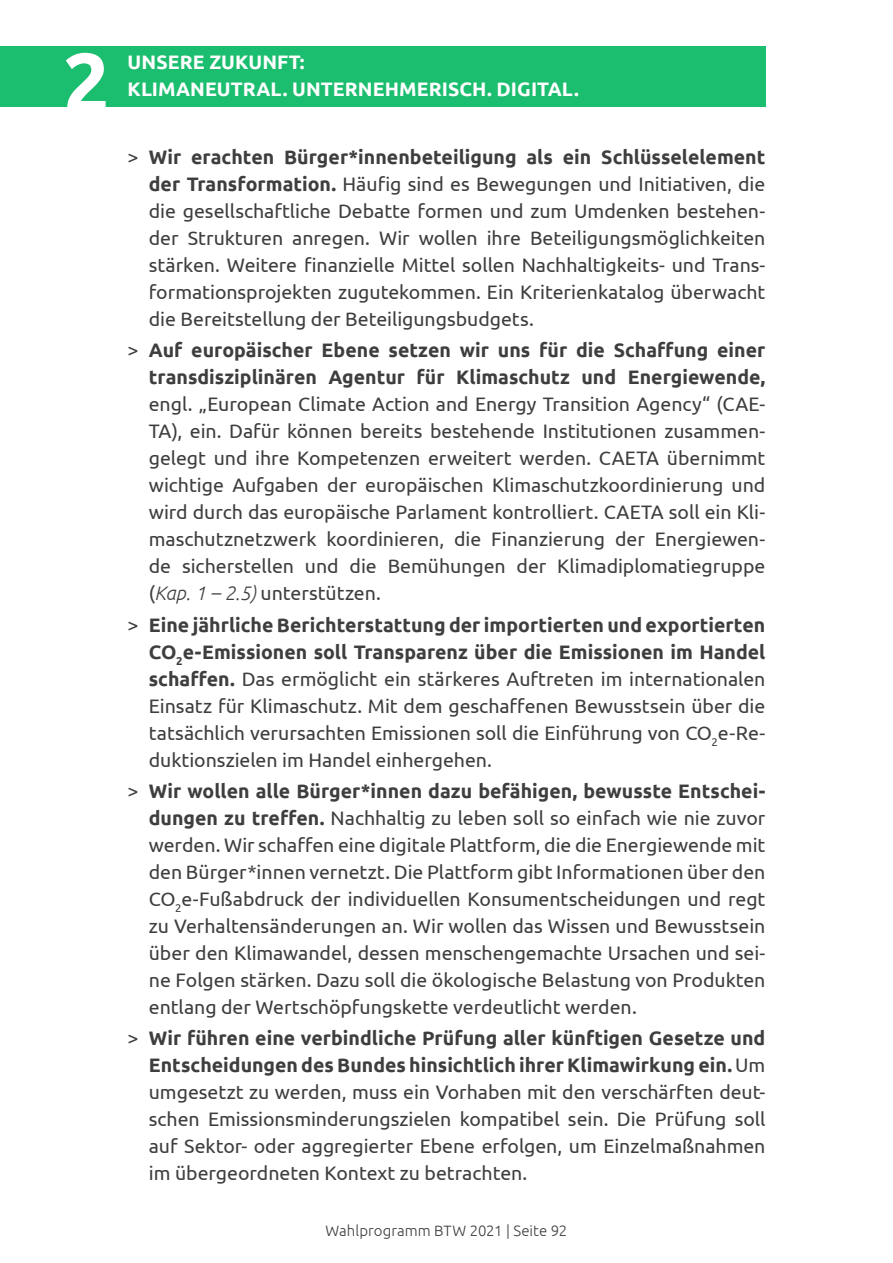
<style>
.page{position:relative;width:893px;height:1263px;background:#fff}
.page>*{position:absolute;margin:0;border:0;box-sizing:border-box;transform-origin:0 0}
.t1{font:700 82.5px "Ubuntu";color:#fff}
.t2{font:19.5px/27px "Ubuntu";color:#3e3e3f;text-align:justify}
.t3{font:700 19.5px/27px "Ubuntu";color:#3e3e3f;text-align:right}
.t4{font:700 19.5px "Ubuntu";letter-spacing:.005em;color:#fff}
.t5{font:300 15px "Ubuntu";letter-spacing:.005em;color:#3e3e3f}
.s1{font-weight:700}
.s2{font-weight:400}
.s3{font-weight:300;font-style:italic}
</style>
<div class="page">
<div style="left:0;top:46px;width:765px;height:61px;background:#1bbe6f"></div>
<h1 class="t1" style="left:63px;top:32px;width:48px">2</h1>
<p class="t4" style="left:128px;top:50px;width:178px">UNSERE ZUKUNFT:</p>
<p class="t4" style="left:128px;top:77px;width:453px">KLIMANEUTRAL. UNTERNEHMERISCH. DIGITAL.</p>
<p class="t2" style="left:149px;top:143px;width:618px;text-indent:-21px">&gt; <span class="s1">Wir erachten Bürger*innenbeteiligung als ein Schlüsselelement der Transformation.</span> Häufig sind es Bewegungen und Initiativen, die die gesellschaftliche Debatte formen und zum Umdenken bestehen&shy;der Strukturen anregen. Wir wollen ihre Beteiligungsmöglichkeiten stärken. Weitere finanzielle Mittel sollen Nachhaltigkeits- und Trans&shy;formationsprojekten zugutekommen. Ein Kriterienkatalog überwacht die Bereitstellung der Beteiligungsbudgets.</p>
<p class="t3" style="left:128px;top:337px;width:639px"><span class="s2">&gt;</span> Auf europäischer Ebene setzen wir uns für die Schaffung einer transdisziplinären Agentur für Klimaschutz und Energiewende,</p>
<p class="t2" style="left:149px;top:390px;width:618px">engl. „European Climate Action and Energy Transition Agency“ (CAE-TA), ein. Dafür können bereits bestehende Institutionen zusammen&shy;gelegt und ihre Kompetenzen erweitert werden. CAETA übernimmt wichtige Aufgaben der europäischen Klimaschutzkoordinierung und wird durch das europäische Parlament kontrolliert. CAETA soll ein Kli&shy;maschutznetzwerk koordinieren, die Finanzierung der Energiewen&shy;de sicherstellen und die Bemühungen der Klimadiplomatiegruppe (<span class="s3">Kap. 1 – 2.5)</span> unterstützen.</p>
<p class="t2" style="left:149px;top:611px;width:618px;text-indent:-21px">&gt; <span class="s1">Eine jährliche Berichterstattung der importierten und exportierten CO</span><sub>2</sub><span class="s1">e-Emissionen soll Transparenz über die Emissionen im Handel schaffen.</span> Das ermöglicht ein stärkeres Auftreten im internationalen Einsatz für Klimaschutz. Mit dem geschaffenen Bewusstsein über die tatsächlich verursachten Emissionen soll die Einführung von CO<sub>2</sub>e-Re&shy;duktionszielen im Handel einhergehen.</p>
<p class="t2" style="left:149px;top:777px;width:618px;text-indent:-21px">&gt; <span class="s1">Wir wollen alle Bürger*innen dazu befähigen, bewusste Entschei&shy;dungen zu treffen.</span> Nachhaltig zu leben soll so einfach wie nie zuvor werden. Wir schaffen eine digitale Plattform, die die Energiewende mit den Bürger*innen vernetzt. Die Plattform gibt Informationen über den CO<sub>2</sub>e-Fußabdruck der individuellen Konsumentscheidungen und regt zu Verhaltensänderungen an. Wir wollen das Wissen und Bewusstsein über den Klimawandel, dessen menschengemachte Ursachen und sei&shy;ne Folgen stärken. Dazu soll die ökologische Belastung von Produkten entlang der Wertschöpfungskette verdeutlicht werden.</p>
<p class="t2" style="left:149px;top:1024px;width:618px;text-indent:-21px">&gt; <span class="s1">Wir führen eine verbindliche Prüfung aller künftigen Gesetze und Entscheidungen des Bundes hinsichtlich ihrer Klimawirkung ein.</span> Um umgesetzt zu werden, muss ein Vorhaben mit den verschärften deut&shy;schen Emissionsminderungszielen kompatibel sein. Die Prüfung soll auf Sektor- oder aggregierter Ebene erfolgen, um Einzelmaßnahmen im übergeordneten Kontext zu betrachten.</p>
<p class="t5" style="left:326px;top:1221px;width:243px">Wahlprogramm BTW 2021 Seite 92</p>
</div>
